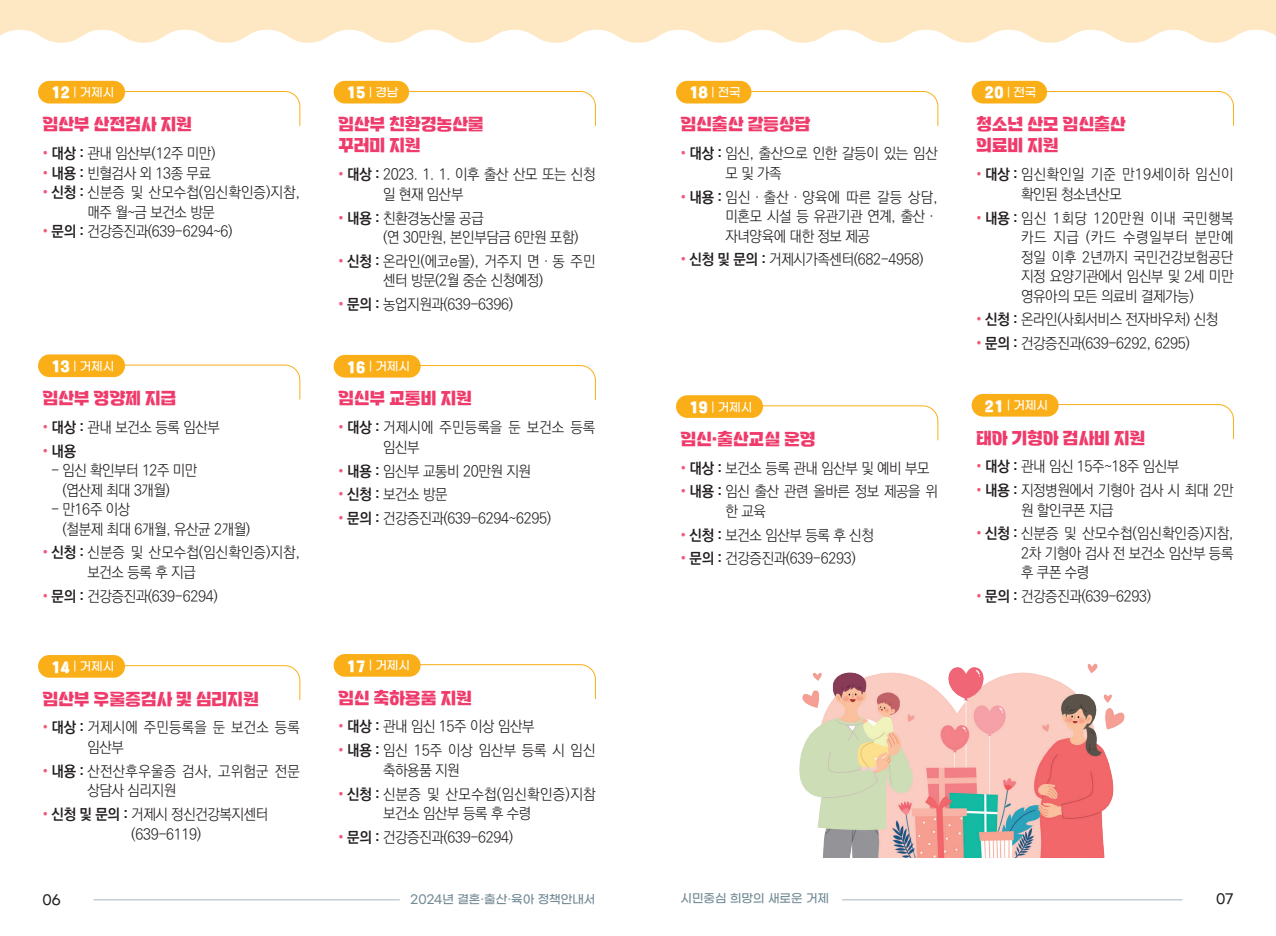
<style>
.page{position:relative;width:1276px;height:936px;background:#fff}
.page>*{position:absolute;margin:0;border:0;box-sizing:border-box;transform-origin:0 0}
.t1{font:18px/21px "Tenada";letter-spacing:-.01em;color:#ef3b6b}
.t2{font:15px/19.5px "Ko Pub World Dotum PL";letter-spacing:-.025em;color:#231f20;scale:.95 1}
.t3{font:15px/19.5px "Ko Pub World Dotum PL";letter-spacing:.005em;color:#231f20;scale:.95 1}
.t4{font:15px/19.5px "Ko Pub World Dotum PL";letter-spacing:.025em;color:#231f20;scale:.95 1}
.t5{font:15px/19.5px "Ko Pub World Dotum PL";letter-spacing:.015em;color:#231f20;scale:.95 1}
.t6{font:15px/19.5px "Ko Pub World Dotum PL";color:#231f20;text-align:center;scale:.95 1}
.t7{font:15px/19.5px "Ko Pub World Dotum PL";letter-spacing:.02em;color:#231f20;scale:.95 1}
.t8{font:15px "Ko Pub World Dotum PB";color:#231f20;scale:.95 1}
.t9{font:500 13.5px "Gmarket Sans";color:#231f20}
.t10{font:500 12px "Gmarket Sans";color:#fff}
.t11{font:500 12px "Gmarket Sans";color:#738a95}
.s1{font-family:"Tenada";font-weight:400;font-size:15px}
.s2{color:#f0597c}
.s3{font-family:"Ko Pub World Dotum PB"}
.s4{font-family:"Ko Pub World Dotum PL";color:#f0597c}
</style>
<div class="page">
<div style="left:638px;top:0;width:638px;height:128px;background:#fee8c3"></div>
<div style="left:0;top:0;width:638px;height:128px;background:#fee8c3"></div>
<svg style="left:0;top:30px;width:638px;height:98px;background:#fefcf9"></svg>
<svg style="left:638px;top:30px;width:638px;height:98px;background:#fefcf9"></svg>
<hr style="left:94px;top:899px;width:306px;height:1px;background:#a7b6be">
<hr style="left:842px;top:899px;width:340px;height:1px;background:#a7b6be">
<div style="left:38px;top:81px;width:87px;height:22px;background:#faaf18;border-radius:11px"></div>
<svg style="left:42px;top:91px;width:258px;height:35px;background:#fef4e0"></svg>
<div style="left:38px;top:354px;width:87px;height:23px;background:#faaf18;border-radius:11px"></div>
<svg style="left:42px;top:364px;width:258px;height:35px"></svg>
<div style="left:38px;top:655px;width:87px;height:22px;background:#faaf18;border-radius:11px"></div>
<svg style="left:42px;top:665px;width:258px;height:35px"></svg>
<div style="left:334px;top:81px;width:75px;height:22px;background:#faaf18;border-radius:11px"></div>
<svg style="left:338px;top:91px;width:258px;height:35px;background:#fef5e4"></svg>
<div style="left:334px;top:355px;width:87px;height:22px;background:#faaf18;border-radius:11px"></div>
<svg style="left:338px;top:365px;width:258px;height:35px"></svg>
<div style="left:334px;top:654px;width:87px;height:22px;background:#faaf18;border-radius:11px"></div>
<svg style="left:338px;top:664px;width:258px;height:35px"></svg>
<div style="left:676px;top:81px;width:75px;height:22px;background:#faaf18;border-radius:11px"></div>
<svg style="left:680px;top:91px;width:258px;height:35px;background:#fef5e4"></svg>
<div style="left:676px;top:395px;width:87px;height:23px;background:#faaf18;border-radius:11px"></div>
<svg style="left:680px;top:405px;width:258px;height:35px"></svg>
<div style="left:971px;top:81px;width:76px;height:22px;background:#faaf18;border-radius:11px"></div>
<svg style="left:975px;top:91px;width:259px;height:35px;background:#fef5e3"></svg>
<div style="left:971px;top:394px;width:87px;height:22px;background:#faaf18;border-radius:11px"></div>
<svg style="left:975px;top:404px;width:259px;height:35px"></svg>
<img style="left:799px;top:663px;width:326px;height:194px">
<p class="t10" style="left:51px;top:86px;width:65px"><span class="s1">12</span> | 거제시</p>
<p class="t1" style="left:43px;top:114px;width:151px">임산부 산전검사 지원</p>
<p class="t2" style="left:43px;top:144px;width:183px"><span class="s2">•</span> <span class="s3">대상 :</span> 관내 임산부(12주 미만)</p>
<p class="t2" style="left:43px;top:164px;width:179px"><span class="s2">•</span> <span class="s3">내용 :</span> 빈혈검사 외 13종 무료</p>
<p class="t3" style="left:87px;top:183px;width:225px;text-indent:-45px"><span class="s2">•</span> <span class="s3">신청 :</span> 신분증 및 산모수첩(임신확인증)지참, 매주 월~금 보건소 방문</p>
<p class="t2" style="left:43px;top:222px;width:202px"><span class="s2">•</span> <span class="s3">문의 :</span> 건강증진과(639-6294~6)</p>
<p class="t10" style="left:51px;top:359px;width:65px"><span class="s1">13</span> | 거제시</p>
<p class="t1" style="left:43px;top:387px;width:135px">임산부 영양제 지급</p>
<p class="t2" style="left:43px;top:418px;width:188px"><span class="s2">•</span> <span class="s3">대상 :</span> 관내 보건소 등록 임산부</p>
<p class="t8" style="left:43px;top:440px;width:37px"><span class="s4">•</span> 내용</p>
<p class="t2" style="left:63px;top:461px;width:143px;text-indent:-12px">- 임신 확인부터 12주 미만 (엽산제 최대 3개월)</p>
<p class="t2" style="left:63px;top:500px;width:199px;text-indent:-12px">- 만16주 이상<br>(철분제 최대 6개월, 유산균 2개월)</p>
<p class="t3" style="left:87px;top:543px;width:225px;text-indent:-45px"><span class="s2">•</span> <span class="s3">신청 :</span> 신분증 및 산모수첩(임신확인증)지참, 보건소 등록 후 지급</p>
<p class="t2" style="left:43px;top:586px;width:186px"><span class="s2">•</span> <span class="s3">문의 :</span> 건강증진과(639-6294)</p>
<p class="t10" style="left:51px;top:660px;width:65px"><span class="s1">14</span> | 거제시</p>
<p class="t1" style="left:43px;top:687px;width:218px">임산부 우울증검사 및 심리지원</p>
<p class="t5" style="left:87px;top:718px;width:225px;text-indent:-45px"><span class="s2">•</span> <span class="s3">대상 :</span> 거제시에 주민등록을 둔 보건소 등록 임산부</p>
<p class="t7" style="left:87px;top:761px;width:225px;text-indent:-45px"><span class="s2">•</span> <span class="s3">내용 :</span> 산전산후우울증 검사, 고위험군 전문 상담사 심리지원</p>
<p class="t2" style="left:131px;top:805px;width:146px;text-indent:-89px"><span class="s2">•</span> <span class="s3">신청 및 문의 :</span> 거제시 정신건강복지센터 (639-6119)</p>
<p class="t10" style="left:347px;top:86px;width:53px"><span class="s1">15</span> | 경남</p>
<p class="t1" style="left:338px;top:114px;width:147px">임산부 친환경농산물 꾸러미 지원</p>
<p class="t2" style="left:383px;top:165px;width:225px;text-indent:-45px"><span class="s2">•</span> <span class="s3">대상 :</span> 2023. 1. 1. 이후 출산 산모 또는 신청 일 현재 임산부</p>
<p class="t2" style="left:383px;top:208px;width:207px;text-indent:-45px"><span class="s2">•</span> <span class="s3">내용 :</span> 친환경농산물 공급<br>(연 30만원, 본인부담금 6만원 포함)</p>
<p class="t6" style="left:338px;top:252px;width:272px"><span class="s2">•</span> <span class="s3">신청 :</span> 온라인(에코e몰), 거주지 면‧동 주민 센터 방문(2월 중순 신청예정)</p>
<p class="t2" style="left:338px;top:295px;width:186px"><span class="s2">•</span> <span class="s3">문의 :</span> 농업지원과(639-6396)</p>
<p class="t10" style="left:347px;top:360px;width:65px"><span class="s1">16</span> | 거제시</p>
<p class="t1" style="left:338px;top:388px;width:135px">임신부 교통비 지원</p>
<p class="t5" style="left:383px;top:418px;width:225px;text-indent:-45px"><span class="s2">•</span> <span class="s3">대상 :</span> 거제시에 주민등록을 둔 보건소 등록 임신부</p>
<p class="t2" style="left:338px;top:461px;width:204px"><span class="s2">•</span> <span class="s3">내용 :</span> 임신부 교통비 20만원 지원</p>
<p class="t2" style="left:338px;top:485px;width:117px"><span class="s2">•</span> <span class="s3">신청 :</span> 보건소 방문</p>
<p class="t2" style="left:338px;top:509px;width:226px"><span class="s2">•</span> <span class="s3">문의 :</span> 건강증진과(639-6294~6295)</p>
<p class="t10" style="left:347px;top:659px;width:65px"><span class="s1">17</span> | 거제시</p>
<p class="t1" style="left:338px;top:686px;width:135px">임신 축하용품 지원</p>
<p class="t2" style="left:338px;top:717px;width:208px"><span class="s2">•</span> <span class="s3">대상 :</span> 관내 임신 15주 이상 임산부</p>
<p class="t3" style="left:383px;top:741px;width:225px;text-indent:-45px"><span class="s2">•</span> <span class="s3">내용 :</span> 임신 15주 이상 임산부 등록 시 임신 축하용품 지원</p>
<p class="t4" style="left:383px;top:784px;width:225px;text-indent:-45px"><span class="s2">•</span> <span class="s3">신청 :</span> 신분증 및 산모수첩(임신확인증)지참 보건소 임산부 등록 후 수령</p>
<p class="t2" style="left:338px;top:827px;width:186px"><span class="s2">•</span> <span class="s3">문의 :</span> 건강증진과(639-6294)</p>
<p class="t10" style="left:689px;top:86px;width:53px"><span class="s1">18</span> | 전국</p>
<p class="t1" style="left:680px;top:114px;width:131px">임신출산 갈등상담</p>
<p class="t2" style="left:725px;top:144px;width:225px;text-indent:-45px"><span class="s2">•</span> <span class="s3">대상 :</span> 임신, 출산으로 인한 갈등이 있는 임산 모 및 가족</p>
<p class="t2" style="left:725px;top:187px;width:225px;text-align:justify;text-indent:-45px"><span class="s2">•</span> <span class="s3">내용 :</span> 임신‧출산‧양육에 따른 갈등 상담, 미혼모 시설 등 유관기관 연계, 출산‧ 자녀양육에 대한 정보 제공</p>
<p class="t2" style="left:680px;top:250px;width:257px"><span class="s2">•</span> <span class="s3">신청 및 문의 :</span> 거제시가족센터(682-4958)</p>
<p class="t10" style="left:689px;top:400px;width:65px"><span class="s1">19</span> | 거제시</p>
<p class="t1" style="left:680px;top:428px;width:137px">임신·출산교실 운영</p>
<p class="t2" style="left:680px;top:458px;width:264px"><span class="s2">•</span> <span class="s3">대상 :</span> 보건소 등록 관내 임산부 및 예비 부모</p>
<p class="t2" style="left:725px;top:482px;width:225px;text-indent:-45px"><span class="s2">•</span> <span class="s3">내용 :</span> 임신 출산 관련 올바른 정보 제공을 위 한 교육</p>
<p class="t2" style="left:680px;top:525px;width:205px"><span class="s2">•</span> <span class="s3">신청 :</span> 보건소 임산부 등록 후 신청</p>
<p class="t2" style="left:680px;top:549px;width:186px"><span class="s2">•</span> <span class="s3">문의 :</span> 건강증진과(639-6293)</p>
<p class="t10" style="left:984px;top:86px;width:53px"><span class="s1">20</span> | 전국</p>
<p class="t1" style="left:976px;top:114px;width:151px">청소년 산모 임신출산 의료비 지원</p>
<p class="t4" style="left:1021px;top:165px;width:225px;text-indent:-45px"><span class="s2">•</span> <span class="s3">대상 :</span> 임신확인일 기준 만19세이하 임신이 확인된 청소년산모</p>
<p class="t2" style="left:1021px;top:208px;width:225px;text-align:justify;text-indent:-45px"><span class="s2">•</span> <span class="s3">내용 :</span> 임신 1회당 120만원 이내 국민행복 카드 지급 (카드 수령일부터 분만예 정일 이후 2년까지 국민건강보험공단 지정 요양기관에서 임신부 및 2세 미만 영유아의 모든 의료비 결제가능)</p>
<p class="t2" style="left:976px;top:310px;width:256px"><span class="s2">•</span> <span class="s3">신청 :</span> 온라인(사회서비스 전자바우처) 신청</p>
<p class="t2" style="left:976px;top:334px;width:226px"><span class="s2">•</span> <span class="s3">문의 :</span> 건강증진과(639-6292, 6295)</p>
<p class="t10" style="left:984px;top:399px;width:65px"><span class="s1">21</span> | 거제시</p>
<p class="t1" style="left:976px;top:427px;width:171px">태아 기형아 검사비 지원</p>
<p class="t2" style="left:976px;top:457px;width:215px"><span class="s2">•</span> <span class="s3">대상 :</span> 관내 임신 15주~18주 임신부</p>
<p class="t2" style="left:1021px;top:481px;width:225px;text-indent:-45px"><span class="s2">•</span> <span class="s3">내용 :</span> 지정병원에서 기형아 검사 시 최대 2만 원 할인쿠폰 지급</p>
<p class="t2" style="left:1021px;top:524px;width:225px;text-align:justify;text-indent:-45px"><span class="s2">•</span> <span class="s3">신청 :</span> 신분증 및 산모수첩(임신확인증)지참, 2차 기형아 검사 전 보건소 임산부 등록 후 쿠폰 수령</p>
<p class="t2" style="left:976px;top:587px;width:186px"><span class="s2">•</span> <span class="s3">문의 :</span> 건강증진과(639-6293)</p>
<p class="t9" style="left:43px;top:892px;width:20px">06</p>
<p class="t11" style="left:410px;top:892px;width:186px">2024년 결혼·출산·육아 정책안내서</p>
<p class="t11" style="left:680px;top:892px;width:150px">시민중심 희망의 새로운 거제</p>
<p class="t9" style="left:1216px;top:891px;width:19px">07</p>
</div>
